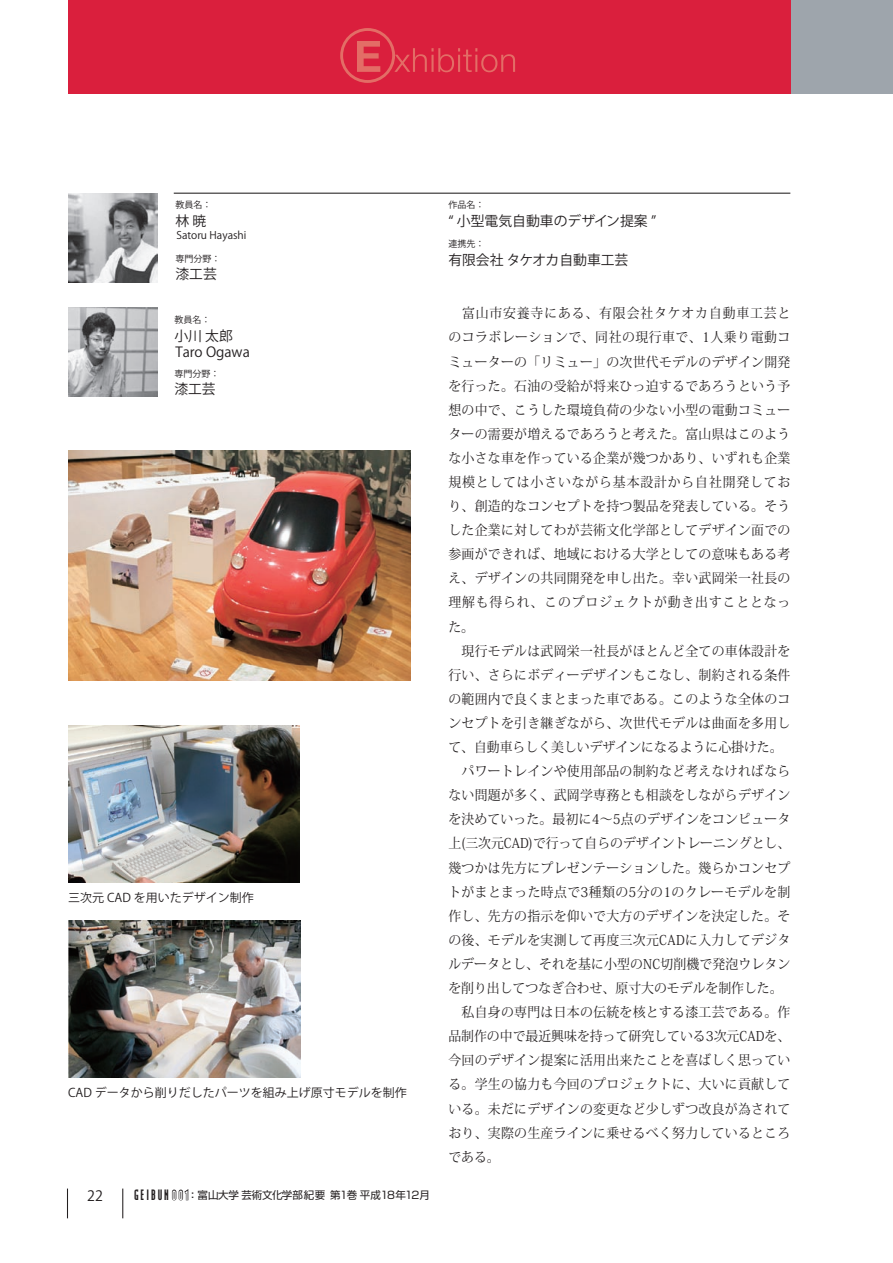
<style>
.page{position:relative;width:893px;height:1263px;background:#fff}
.page>*{position:absolute;margin:0;border:0;box-sizing:border-box;transform-origin:0 0}
.t1{font:14.25px "Koz Go Std";color:#231f20}
.t2{font:13.8px/15.8px "Koz Go Std";color:#231f20}
.t3{font:13.5px/24.2px "Koz Min Std";letter-spacing:.025em;color:#231f20;scale:.95 1}
.t4{font:12px "Koz Go Std";color:#231f20}
.t5{font:10.5px "Shin Go";letter-spacing:-.02em;color:#231f20}
.t6{font:10.5px "Koz Go Std";color:#231f20}
.t7{font:9px "Koz Go Std";color:#231f20}
.s1{font-family:"Modula";font-weight:900;font-size:18px}
.s2{font-family:"Modula";font-weight:900;font-size:15.9px;color:#fff}
</style>
<div class="page">
<hr style="left:67px;top:1188px;width:1px;height:30px;background:#231f20">
<hr style="left:122px;top:1188px;width:1px;height:30px;background:#231f20">
<div style="left:172px;top:1189px;width:4px;height:11px;border:1px solid #231f20;border-radius:2px"></div>
<svg style="left:173px;top:1189px;width:16px;height:12px"></svg>
<div style="left:791px;top:0;width:102px;height:94px;background:#9ea5ac"></div>
<img style="left:68px;top:450px;width:342px;height:230px">
<hr style="left:174px;top:193px;width:616px;height:1px;background:#231f20">
<img style="left:68px;top:307px;width:89px;height:89px">
<img style="left:68px;top:193px;width:89px;height:90px">
<img style="left:68px;top:726px;width:232px;height:156px">
<img style="left:68px;top:921px;width:232px;height:157px">
<div style="left:68px;top:0;width:723px;height:94px;background:#da1f3d"></div>
<svg style="left:340px;top:28px;width:175px;height:55px"></svg>
<p class="t7" style="left:175px;top:199px;width:37px">教員名：</p>
<p class="t2" style="left:175px;top:214px;width:32px">林 暁</p>
<p class="t6" style="left:176px;top:229px;width:71px">Satoru Hayashi</p>
<p class="t7" style="left:175px;top:253px;width:46px">専門分野：</p>
<p class="t2" style="left:175px;top:267px;width:43px">漆工芸</p>
<p class="t7" style="left:174px;top:314px;width:37px">教員名：</p>
<p class="t2" style="left:174px;top:329px;width:77px">小川 太郎<br>Taro Ogawa</p>
<p class="t7" style="left:174px;top:368px;width:46px">専門分野：</p>
<p class="t2" style="left:174px;top:382px;width:43px">漆工芸</p>
<p class="t4" style="left:68px;top:890px;width:187px">三次元 CAD を用いたデザイン制作</p>
<p class="t4" style="left:68px;top:1085px;width:340px">CAD データから削りだしたパーツを組み上げ原寸モデルを制作</p>
<p class="t1" style="left:87px;top:1187px;width:17px">22</p>
<p class="t5" style="left:134px;top:1188px;width:297px"><span class="s1">GEIBUN</span> <span class="s2">0 0 1</span> <span class="s1">:</span> 富山大学芸術文化学部紀要　第1巻　平成18年12月</p>
<p class="t7" style="left:448px;top:199px;width:37px">作品名：</p>
<p class="t2" style="left:448px;top:213px;width:209px">“ 小型電気自動車のデザイン提案 ”</p>
<p class="t7" style="left:448px;top:238px;width:37px">連携先：</p>
<p class="t2" style="left:448px;top:252px;width:182px">有限会社 タケオカ自動車工芸</p>
<p class="t3" style="left:448px;top:301px;width:362px">　富山市安養寺にある、有限会社タケオカ自動車工芸とのコラボレーションで、同社の現行車で、1人乗り電動コミューターの「リミュー」の次世代モデルのデザイン開発を行った。石油の受給が将来ひっ迫するであろうという予想の中で、こうした環境負荷の少ない小型の電動コミューターの需要が増えるであろうと考えた。富山県はこのような小さな車を作っている企業が幾つかあり、いずれも企業規模としては小さいながら基本設計から自社開発しており、創造的なコンセプトを持つ製品を発表している。そうした企業に対してわが芸術文化学部としてデザイン面での参画ができれば、地域における大学としての意味もある考え、デザインの共同開発を申し出た。幸い武岡栄一社長の理解も得られ、このプロジェクトが動き出すこととなった。<br>　現行モデルは武岡栄一社長がほとんど全ての車体設計を行い、さらにボディーデザインもこなし、制約される条件の範囲内で良くまとまった車である。このような全体のコンセプトを引き継ぎながら、次世代モデルは曲面を多用して、自動車らしく美しいデザインになるように心掛けた。　パワートレインや使用部品の制約など考えなければならない問題が多く、武岡学専務とも相談をしながらデザインを決めていった。最初に4～5点のデザインをコンピュータ上(三次元CAD)で行って自らのデザイントレーニングとし、幾つかは先方にプレゼンテーションした。幾らかコンセプトがまとまった時点で3種類の5分の1のクレーモデルを制作し、先方の指示を仰いで大方のデザインを決定した。その後、モデルを実測して再度三次元CADに入力してデジタルデータとし、それを基に小型のNC切削機で発泡ウレタンを削り出してつなぎ合わせ、原寸大のモデルを制作した。　私自身の専門は日本の伝統を核とする漆工芸である。作品制作の中で最近興味を持って研究している3次元CADを、今回のデザイン提案に活用出来たことを喜ばしく思っている。学生の協力も今回のプロジェクトに、大いに貢献している。未だにデザインの変更など少しずつ改良が為されており、実際の生産ラインに乗せるべく努力しているところである。</p>
</div>
